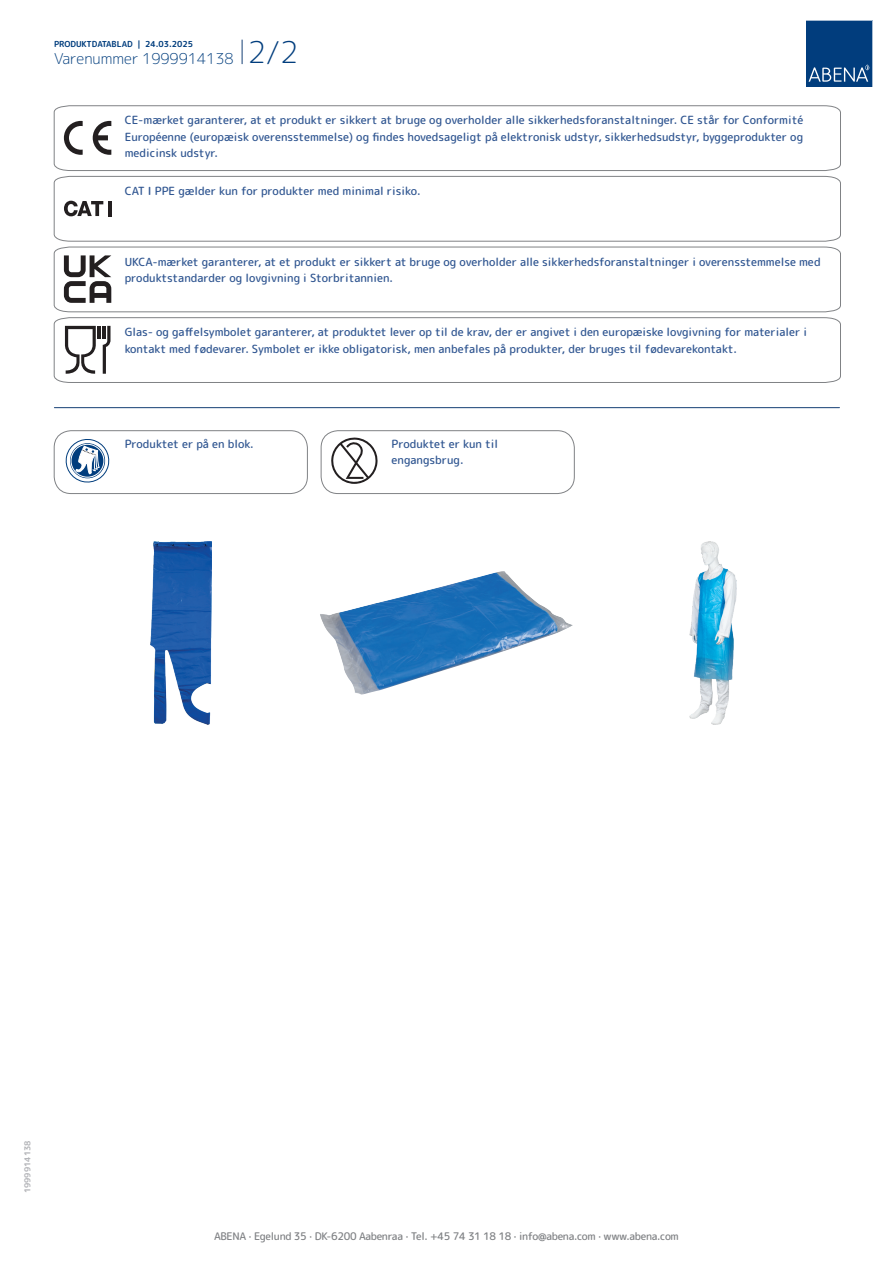
<style>
.page{position:relative;width:893px;height:1263px;background:#fff}
.page>*{position:absolute;margin:0;border:0;box-sizing:border-box;transform-origin:0 0}
.t1{font:300 15px "Rounded Mplus 1 c";color:#013d7d}
.t2{font:500 11.25px/16.5px "Rounded Mplus 1 c";color:#305691}
.t3{font:500 10.5px "Rounded Mplus 1 c";letter-spacing:-.03em;color:#808285}
.t4{font:700 8.25px "Rounded Mplus 1 c";color:#013d7d}
.t5{font:700 8.25px "Rounded Mplus 1 c";color:#b2b3b7}
.s1{font-size:30px}
</style>
<div class="page">
<svg style="left:242px;top:40px;width:1px;height:24px"></svg>
<svg style="left:806px;top:20px;width:67px;height:67px;background:#144b86"></svg>
<svg style="left:54px;top:105px;width:787px;height:66px"></svg>
<svg style="left:54px;top:176px;width:787px;height:66px"></svg>
<svg style="left:54px;top:247px;width:787px;height:65px"></svg>
<svg style="left:54px;top:317px;width:787px;height:66px"></svg>
<hr style="left:54px;top:407px;width:785px;height:1px;background:#153f74">
<svg style="left:65px;top:439px;width:45px;height:44px"></svg>
<div style="left:54px;top:430px;width:254px;height:64px;border:1px solid #808285;border-radius:17px"></div>
<svg style="left:331px;top:438px;width:47px;height:46px"></svg>
<div style="left:321px;top:430px;width:253px;height:64px;border:1px solid #808285;border-radius:17px"></div>
<img style="left:150px;top:542px;width:61px;height:182px">
<img style="left:320px;top:571px;width:253px;height:124px">
<img style="left:689px;top:542px;width:47px;height:182px">
<p class="t4" style="left:54px;top:38px;width:141px">PRODUKTDATABLAD | 24.03.2025</p>
<h1 class="t1" style="left:54px;top:48px;width:246px">Varenummer 1999914138 <span class="s1">2/2</span></h1>
<p class="t2" style="left:125px;top:112px;width:680px;text-align:justify">CE-mærket garanterer, at et produkt er sikkert at bruge og overholder alle sikkerhedsforanstaltninger. CE står for Conformité Européenne (europæisk overensstemmelse) og findes hovedsageligt på elektronisk udstyr, sikkerhedsudstyr, byggeprodukter og medicinsk udstyr.</p>
<p class="t2" style="left:125px;top:183px;width:297px">CAT I PPE gælder kun for produkter med minimal risiko.</p>
<p class="t2" style="left:125px;top:253px;width:697px">UKCA-mærket garanterer, at et produkt er sikkert at bruge og overholder alle sikkerhedsforanstaltninger i overensstemmelse med produktstandarder og lovgivning i Storbritannien.</p>
<p class="t2" style="left:125px;top:324px;width:684px">Glas- og gaffelsymbolet garanterer, at produktet lever op til de krav, der er angivet i den europæiske lovgivning for materialer i kontakt med fødevarer. Symbolet er ikke obligatorisk, men anbefales på produkter, der bruges til fødevarekontakt.</p>
<p class="t2" style="left:125px;top:435px;width:130px">Produktet er på en blok.</p>
<p class="t2" style="left:392px;top:435px;width:108px">Produktet er kun til engangsbrug.</p>
<p class="t5" style="left:22px;top:1193px;width:54px;rotate:-90deg">1999914138</p>
<p class="t3" style="left:214px;top:1229px;width:466px">ABENA · Egelund 35 · DK-6200 Aabenraa · Tel. +45 74 31 18 18 · info@abena.com · www.abena.com</p>
</div>
